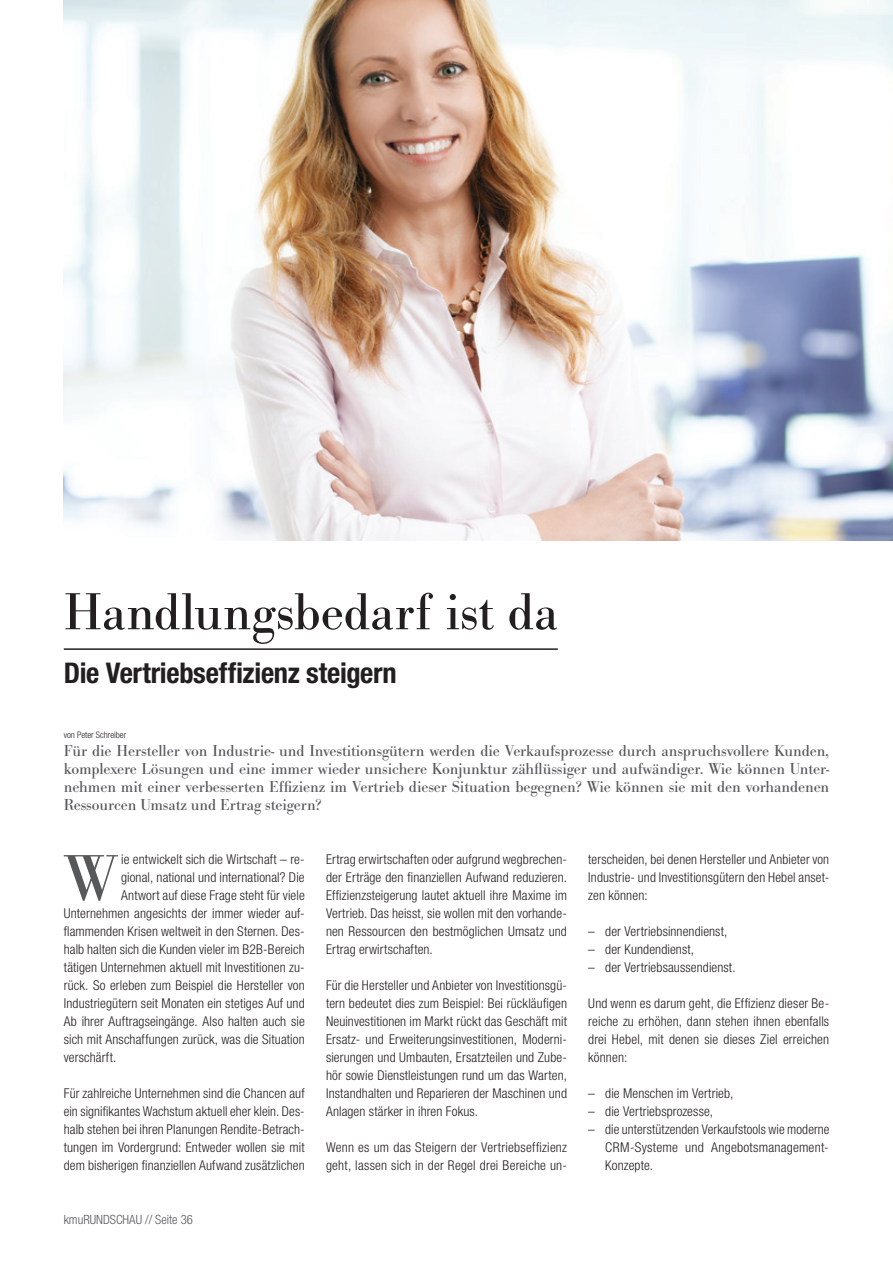
<style>
.page{position:relative;width:893px;height:1263px;background:#fff}
.page>*{position:absolute;margin:0;border:0;box-sizing:border-box;transform-origin:0 0}
.t1{font:67.5px "URW Bodoni T";color:#57585a}
.t2{font:54px "URW Bodoni T";color:#231f20}
.t3{font:700 condensed 28.5px "Helvetica Neue LT Std";letter-spacing:-.01em;color:#231f20}
.t4{font:16.5px/18px "URW Bodoni T";letter-spacing:-.005em;color:#57585a;text-align:justify}
.t5{font:300 condensed 13.5px/18px "Helvetica Neue LT Std";letter-spacing:.01em;color:#231f20;text-align:justify}
.t6{font:300 condensed 12.75px "Helvetica Neue LT Std";color:#57585a}
.t7{font:300 condensed 9px "Helvetica Neue LT Std";color:#231f20}
</style>
<div class="page">
<img style="left:64px;top:0;width:829px;height:540px">
<hr style="left:64px;top:648px;width:494px;height:2px;background:#231f20">
<h2 class="t2" style="left:64px;top:583px;width:496px">Handlungsbedarf ist da</h2>
<h3 class="t3" style="left:64px;top:656px;width:334px">Die Vertriebseffizienz steigern</h3>
<p class="t7" style="left:64px;top:730px;width:64px">von Peter Schreiber</p>
<p class="t4" style="left:64px;top:742px;width:767px">Für die Hersteller von Industrie- und Investitionsgütern werden die Verkaufsprozesse durch anspruchsvollere Kunden, komplexere Lösungen und eine immer wieder unsichere Konjunktur zähflüssiger und aufwändiger. Wie können Unter&shy;nehmen mit einer verbesserten Effizienz im Vertrieb dieser Situation begegnen? Wie können sie mit den vorhandenen Ressourcen Umsatz und Ertrag steigern?</p>
<h1 class="t1" style="left:64px;top:842px;width:55px">W</h1>
<p class="t5" style="left:121px;top:850px;width:185px">ie entwickelt sich die Wirtschaft – re-</p>
<p class="t5" style="left:121px;top:868px;width:185px">gional, national und international? Die</p>
<p class="t5" style="left:121px;top:886px;width:185px">Antwort auf diese Frage steht für viele</p>
<p class="t5" style="left:64px;top:904px;width:242px">Unternehmen angesichts der immer wieder auf-</p>
<p class="t5" style="left:64px;top:922px;width:242px">flammenden Krisen weltweit in den Sternen. Des-</p>
<p class="t5" style="left:64px;top:940px;width:242px">halb halten sich die Kunden vieler im B2B-Bereich</p>
<p class="t5" style="left:64px;top:958px;width:242px">tätigen Unternehmen aktuell mit Investitionen zu-</p>
<p class="t5" style="left:64px;top:976px;width:242px">rück. So erleben zum Beispiel die Hersteller von</p>
<p class="t5" style="left:64px;top:994px;width:242px">Industriegütern seit Monaten ein stetiges Auf und</p>
<p class="t5" style="left:64px;top:1012px;width:242px">Ab ihrer Auftragseingänge. Also halten auch sie</p>
<p class="t5" style="left:64px;top:1030px;width:242px">sich mit Anschaffungen zurück, was die Situation</p>
<p class="t5" style="left:64px;top:1048px;width:54px">verschärft.</p>
<p class="t5" style="left:64px;top:1084px;width:242px">Für zahlreiche Unternehmen sind die Chancen auf ein signifikantes Wachstum aktuell eher klein. Des&shy;halb stehen bei ihren Planungen Rendite-Betrach&shy;tungen im Vordergrund: Entweder wollen sie mit dem bisherigen finanziellen Aufwand zusätzlichen</p>
<p class="t6" style="left:64px;top:1212px;width:131px">kmuRUNDSCHAU // Seite 36</p>
<p class="t5" style="left:326px;top:850px;width:242px">Ertrag erwirtschaften oder aufgrund wegbrechen&shy;der Erträge den finanziellen Aufwand reduzieren.<br>Effizienzsteigerung lautet aktuell ihre Maxime im Vertrieb. Das heisst, sie wollen mit den vorhande&shy;nen Ressourcen den bestmöglichen Umsatz und Ertrag erwirtschaften.</p>
<p class="t5" style="left:326px;top:976px;width:242px">Für die Hersteller und Anbieter von Investitionsgü&shy;tern bedeutet dies zum Beispiel: Bei rückläufigen Neuinvestitionen im Markt rückt das Geschäft mit Ersatz- und Erweiterungsinvestitionen, Moderni&shy;sierungen und Umbauten, Ersatzteilen und Zube&shy;hör sowie Dienstleistungen rund um das Warten, Instandhalten und Reparieren der Maschinen und Anlagen stärker in ihren Fokus.</p>
<p class="t5" style="left:326px;top:1138px;width:242px">Wenn es um das Steigern der Vertriebseffizienz geht, lassen sich in der Regel drei Bereiche un-</p>
<p class="t5" style="left:588px;top:850px;width:242px">terscheiden, bei denen Hersteller und Anbieter von Industrie- und Investitionsgütern den Hebel anset&shy;zen können:</p>
<p class="t5" style="left:588px;top:922px;width:141px">– der Vertriebsinnendienst,</p>
<p class="t5" style="left:588px;top:940px;width:107px">– der Kundendienst,</p>
<p class="t5" style="left:588px;top:958px;width:149px">– der Vertriebsaussendienst.</p>
<p class="t5" style="left:588px;top:994px;width:242px">Und wenn es darum geht, die Effizienz dieser Be&shy;reiche zu erhöhen, dann stehen ihnen ebenfalls drei Hebel, mit denen sie dieses Ziel erreichen können:</p>
<p class="t5" style="left:588px;top:1084px;width:147px">– die Menschen im Vertrieb,</p>
<p class="t5" style="left:588px;top:1102px;width:126px">– die Vertriebsprozesse,</p>
<p class="t5" style="left:605px;top:1120px;width:226px;text-indent:-17px">– die unterstützenden Verkaufstools wie moderne CRM-Systeme und Angebotsmanagement-Konzepte.</p>
</div>
